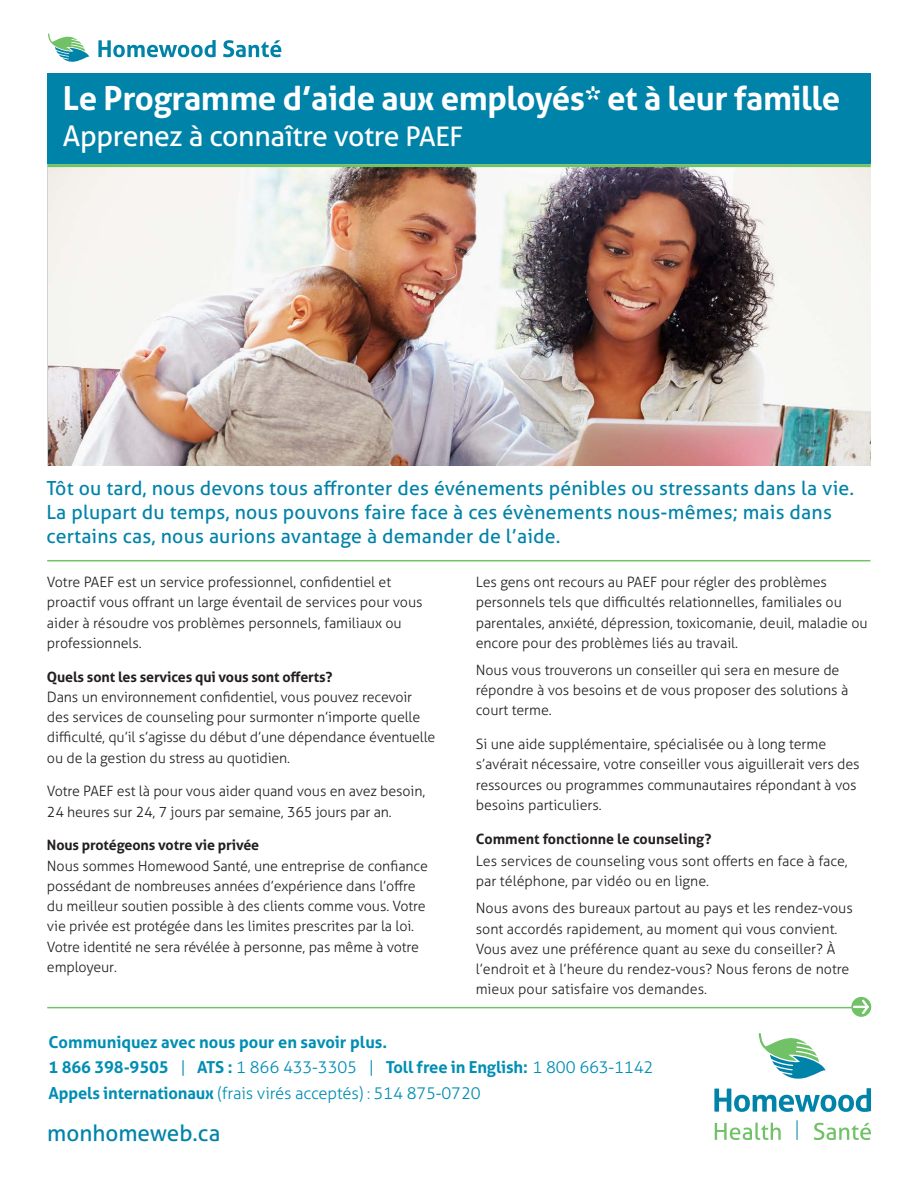
<style>
.page{position:relative;width:918px;height:1188px;background:#fff}
.page>*{position:absolute;margin:0;border:0;box-sizing:border-box;transform-origin:0 0}
.t1{font:700 33px "Aller";letter-spacing:-.015em;color:#fff}
.t2{font:28.5px "Aller";letter-spacing:-.015em;color:#fff}
.BodyCopy{font:22.5px "Aller";color:#0083a9}
.t3{font:19.5px/24px "Aller";letter-spacing:.01em;color:#0083a9}
.Lead_in_text{font:19.5px "Aller";color:#0083a9}
.BodyCopy-2{font:700 16.5px/25.5px "Aller";letter-spacing:-.01em;color:#008eb3}
.Heading_Lvl1{font:300 14.25px/20.2px "Aller";letter-spacing:-.005em;color:#231f20}
.BodyCopy-3{font:700 14.25px "Aller";color:#231f20}
.BodyCopy-4{font:300 14.25px "Aller";color:#231f20}
.s1{font-size:27px}
.s2{font-weight:700}
.s3{font-weight:300}
.s4{font-weight:300;font-size:15px}
</style>
<div class="page">
<svg style="left:714px;top:1033px;width:157px;height:79px"></svg>
<svg style="left:715px;top:1123px;width:66px;height:17px"></svg>
<svg style="left:814px;top:1123px;width:57px;height:17px"></svg>
<svg style="left:797px;top:1120px;width:1px;height:20px"></svg>
<img style="left:48px;top:167px;width:823px;height:298px">
<hr style="left:47px;top:1007px;width:823px;height:1px;background:#71c167">
<hr style="left:47px;top:560px;width:823px;height:1px;background:#71c167">
<svg style="left:851px;top:997px;width:20px;height:20px"></svg>
<svg style="left:853px;top:1000px;width:16px;height:14px"></svg>
<div style="left:47px;top:73px;width:824px;height:91px;background:#0083a9"></div>
<hr style="left:47px;top:164px;width:824px;height:3px;background:#71c167">
<svg style="left:48px;top:34px;width:41px;height:28px"></svg>
<svg style="left:98px;top:40px;width:118px;height:17px"></svg>
<svg style="left:223px;top:40px;width:58px;height:17px"></svg>
<p class="t1" style="left:63px;top:78px;width:779px">Le Programme d’aide aux employés* et à leur famille</p>
<p class="t2" style="left:63px;top:119px;width:402px">Apprenez à connaître votre <span class="s1">PAEF</span></p>
<p class="t3" style="left:46px;top:476px;width:809px">Tôt ou tard, nous devons tous affronter des événements pénibles ou stressants dans la vie.<br>La plupart du temps, nous pouvons faire face à ces évènements nous-mêmes; mais dans certains cas, nous aurions avantage à demander de l’aide.</p>
<p class="Lead_in_text" style="left:255px;top:476px;width:10px">s</p>
<p class="Lead_in_text" style="left:323px;top:476px;width:9px">f</p>
<p class="Lead_in_text" style="left:409px;top:476px;width:12px">e</p>
<p class="Heading_Lvl1" style="left:47px;top:572px;width:377px">Votre PAEF est un service professionnel, confidentiel et proactif vous offrant un large éventail de services pour vous aider à résoudre vos problèmes personnels, familiaux ou professionnels.</p>
<p class="Heading_Lvl1" style="left:47px;top:666px;width:390px"><span class="s2">Quels sont les services qui vous sont offerts?<br></span>Dans un environnement confidentiel, vous pouvez recevoir des services de counseling pour surmonter n’importe quelle difficulté, qu’il s’agisse du début d’une dépendance éventuelle ou de la gestion du stress au quotidien.</p>
<p class="Heading_Lvl1" style="left:47px;top:781px;width:380px">Votre PAEF est là pour vous aider quand vous en avez besoin,<br>24 heures sur 24, 7 jours par semaine, 365 jours par an.</p>
<p class="Heading_Lvl1" style="left:47px;top:835px;width:383px"><span class="s2">Nous protégeons votre vie privée<br></span>Nous sommes Homewood Santé, une entreprise de confiance possédant de nombreuses années d’expérience dans l’offre du meilleur soutien possible à des clients comme vous. Votre vie privée est protégée dans les limites prescrites par la loi.<br>Votre identité ne sera révélée à personne, pas même à votre employeur.</p>
<p class="BodyCopy-4" style="left:140px;top:594px;width:6px">f</p>
<p class="BodyCopy-3" style="left:186px;top:668px;width:8px">s</p>
<p class="BodyCopy-3" style="left:291px;top:668px;width:19px">fe</p>
<p class="BodyCopy-4" style="left:59px;top:729px;width:14px">f</p>
<p class="Heading_Lvl1" style="left:394px;top:876px;width:6px">f</p>
<p class="Heading_Lvl1" style="left:476px;top:572px;width:394px">Les gens ont recours au PAEF pour régler des problèmes personnels tels que difficultés relationnelles, familiales ou parentales, anxiété, dépression, toxicomanie, deuil, maladie ou encore pour des problèmes liés au travail.</p>
<p class="Heading_Lvl1" style="left:476px;top:660px;width:374px">Nous vous trouverons un conseiller qui sera en mesure de répondre à vos besoins et de vous proposer des solutions à court terme.</p>
<p class="Heading_Lvl1" style="left:476px;top:734px;width:386px">Si une aide supplémentaire, spécialisée ou à long terme s’avérait nécessaire, votre conseiller vous aiguillerait vers des ressources ou programmes communautaires répondant à vos besoins particuliers.</p>
<p class="Heading_Lvl1" style="left:476px;top:827px;width:374px;line-height:22.5px"><span class="s2">Comment fonctionne le counseling?<br></span>Les services de counseling vous sont offerts en face à face,</p>
<p class="Heading_Lvl1" style="left:476px;top:868px;width:379px;line-height:27px">par téléphone, par vidéo ou en ligne.<br>Nous avons des bureaux partout au pays et les rendez-vous</p>
<p class="Heading_Lvl1" style="left:476px;top:918px;width:375px">sont accordés rapidement, au moment qui vous convient.<br>Vous avez une préférence quant au sexe du conseiller? À l’endroit et à l’heure du rendez-vous? Nous ferons de notre mieux pour satisfaire vos demandes.</p>
<p class="Heading_Lvl1" style="left:615px;top:592px;width:14px">f</p>
<p class="Heading_Lvl1" style="left:721px;top:851px;width:6px">f</p>
<p class="BodyCopy-2" style="left:49px;top:1029px;width:606px">Communiquez avec nous pour en savoir plus.<br>1 866 398-9505 <span class="s3">|</span> ATS : <span class="s3">1 866 433-3305 |</span> Toll free in English: <span class="s3">1 800 663-1142<br></span>Appels internationaux <span class="s3">(frais virés acceptés)</span> <span class="s4">:</span> <span class="s3">514 875-0720</span></p>
<p class="BodyCopy" style="left:47px;top:1119px;width:175px">monhomeweb.ca</p>
</div>
